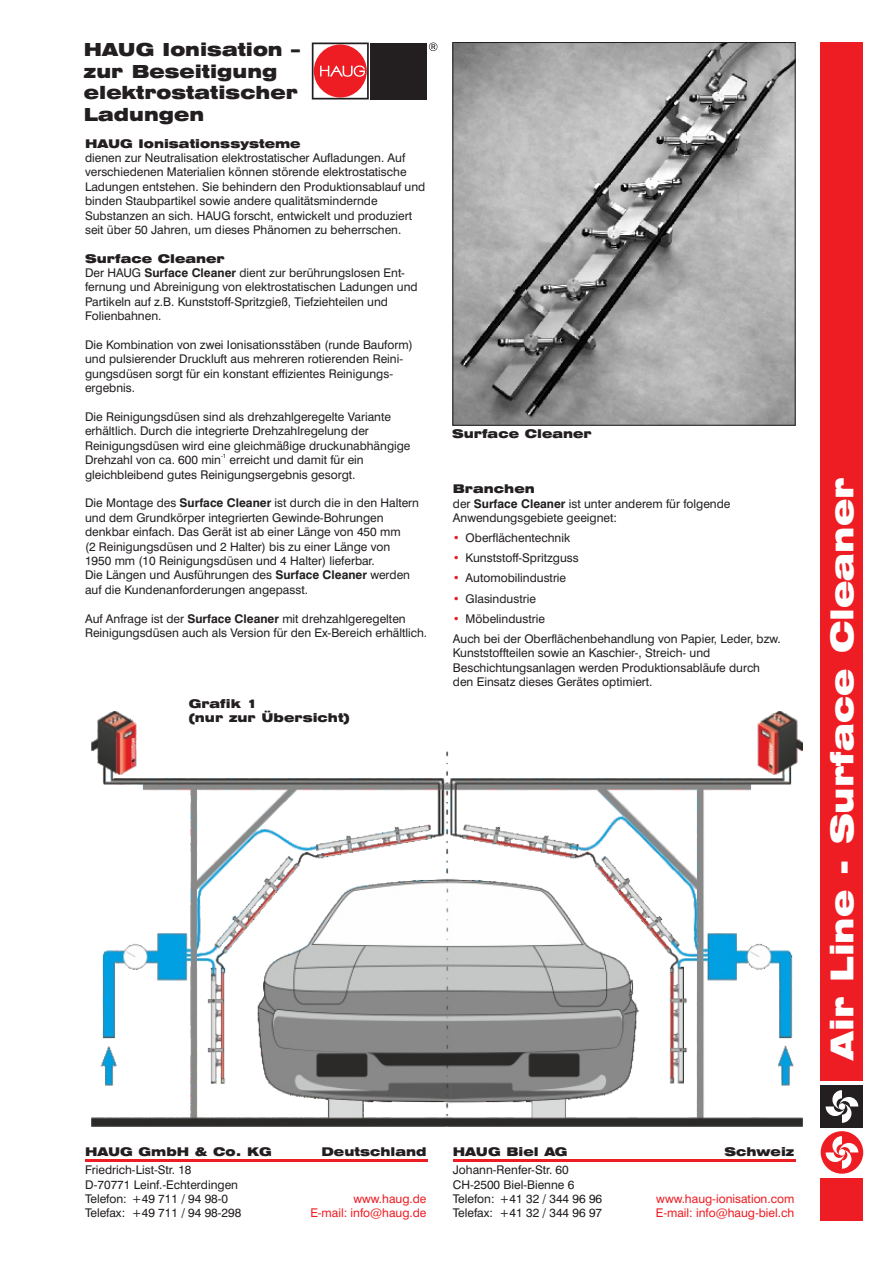
<style>
.page{position:relative;width:893px;height:1263px;background:#fff}
.page>*{position:absolute;margin:0;border:0;box-sizing:border-box;transform-origin:0 0}
.t1{font:900 expanded 31.5px "Swiss 721 BT";color:#fff}
.t2{font:900 expanded 18px/21.6px "Swiss 721 BT";color:#231f20}
.t3{font:12px/14.4px "Swiss 721 BT";color:#231f20}
.t4{font:900 expanded 12px/14.4px "Swiss 721 BT";color:#231f20}
.t5{font:12px/20.1px "Swiss 721 BT";color:#ee1d23;text-align:justify}
.t6{font:6px "Swiss 721 BT";color:#231f20}
.s1{font-weight:900;font-stretch:expanded}
.s2{font-weight:700}
</style>
<div class="page">
<div style="left:821px;top:43px;width:42px;height:1038px;background:#ee1d23"></div>
<div style="left:821px;top:1178px;width:42px;height:42px;background:#ee1d23"></div>
<div style="left:821px;top:1131px;width:42px;height:43px;background:#ee1d23;border-radius:50%"></div>
<div style="left:821px;top:1085px;width:42px;height:43px;background:#231f20"></div>
<svg style="left:826px;top:1136px;width:32px;height:33px"></svg>
<svg style="left:826px;top:1090px;width:32px;height:33px"></svg>
<div style="left:370px;top:43px;width:57px;height:56px;background:#231f20"></div>
<svg style="left:429px;top:43px;width:8px;height:8px"></svg>
<svg style="left:312px;top:43px;width:57px;height:56px"></svg>
<img style="left:454px;top:44px;width:339px;height:380px">
<div style="left:452px;top:42px;width:343px;height:384px;border:1px solid #231f20"></div>
<hr style="left:453px;top:1160px;width:342px;height:2px;background:#ee1d23">
<hr style="left:85px;top:1160px;width:342px;height:2px;background:#ee1d23">
<img style="left:92px;top:712px;width:710px;height:415px">
<h2 class="t2" style="left:84px;top:41px;width:218px">HAUG Ionisation – zur Beseitigung elektrostatischer<br>Ladungen</h2>
<p class="t4" style="left:85px;top:137px;width:217px">HAUG Ionisationssysteme</p>
<p class="t3" style="left:85px;top:152px;width:342px">dienen zur Neutralisation elektrostatischer Aufladungen. Auf verschiedenen Materialien können störende elektrostatische Ladungen entstehen. Sie behindern den Produktionsablauf und binden Staubpartikel sowie andere qualitätsmindernde Substanzen an sich. HAUG forscht, entwickelt und produziert seit über 50 Jahren, um dieses Phänomen zu beherrschen.</p>
<p class="t3" style="left:85px;top:252px;width:334px"><span class="s1">Surface Cleaner<br></span>Der HAUG <span class="s2">Surface Cleaner</span> dient zur berührungslosen Ent&shy;fernung und Abreinigung von elektrostatischen Ladungen und Partikeln auf z.B. Kunststoff-Spritzgieß, Tiefziehteilen und Folienbahnen.</p>
<p class="t3" style="left:85px;top:339px;width:329px">Die Kombination von zwei Ionisationsstäben (runde Bauform) und pulsierender Druckluft aus mehreren rotierenden Reini&shy;gungsdüsen sorgt für ein konstant effizientes Reinigungs&shy;ergebnis.</p>
<p class="t3" style="left:85px;top:411px;width:327px">Die Reinigungsdüsen sind als drehzahlgeregelte Variante erhältlich. Durch die integrierte Drehzahlregelung der<br>Reinigungsdüsen wird eine gleichmäßige druckunabhängige</p>
<p class="t6" style="left:221px;top:454px;width:7px">-1</p>
<p class="t3" style="left:85px;top:454px;width:280px">Drehzahl von ca. 600 min erreicht und damit für ein gleichbleibend gutes Reinigungsergebnis gesorgt.</p>
<p class="t3" style="left:85px;top:497px;width:336px">Die Montage des <span class="s2">Surface Cleaner</span> ist durch die in den Haltern und dem Grundkörper integrierten Gewinde-Bohrungen denkbar einfach. Das Gerät ist ab einer Länge von 450 mm<br>(2 Reinigungsdüsen und 2 Halter) bis zu einer Länge von 1950 mm (10 Reinigungsdüsen und 4 Halter) lieferbar.<br>Die Längen und Ausführungen des <span class="s2">Surface Cleaner</span> werden auf die Kundenanforderungen angepasst.</p>
<p class="t3" style="left:85px;top:612px;width:344px">Auf Anfrage ist der <span class="s2">Surface Cleaner</span> mit drehzahlgeregelten<br>Reinigungsdüsen auch als Version für den Ex-Bereich erhältlich.</p>
<p class="t4" style="left:189px;top:697px;width:162px">Grafik 1<br>(nur zur Übersicht)</p>
<p class="t4" style="left:452px;top:428px;width:141px">Surface Cleaner</p>
<p class="t3" style="left:453px;top:483px;width:279px"><span class="s1">Branchen<br></span>der <span class="s2">Surface Cleaner</span> ist unter anderem für folgende<br>Anwendungsgebiete geeignet:</p>
<p class="t3" style="left:466px;top:532px;width:106px">Oberflächentechnik</p>
<p class="t3" style="left:466px;top:552px;width:115px">Kunststoff-Spritzguss</p>
<p class="t3" style="left:466px;top:572px;width:102px">Automobilindustrie</p>
<p class="t3" style="left:466px;top:592px;width:72px">Glasindustrie</p>
<p class="t3" style="left:466px;top:612px;width:81px">Möbelindustrie</p>
<p class="t3" style="left:453px;top:632px;width:329px">Auch bei der Oberflächenbehandlung von Papier, Leder, bzw.</p>
<p class="t3" style="left:453px;top:647px;width:309px">Kunststoffteilen sowie an Kaschier-, Streich- und<br>Beschichtungsanlagen werden Produktionsabläufe durch den Einsatz dieses Gerätes optimiert.</p>
<p class="t5" style="left:453px;top:529px;width:9px">• • • • •</p>
<p class="t4" style="left:85px;top:1145px;width:188px">HAUG GmbH &amp; Co. KG</p>
<p class="t4" style="left:321px;top:1145px;width:107px">Deutschland</p>
<p class="t3" style="left:85px;top:1164px;width:158px">Friedrich-List-Str. 18<br>D-70771 Leinf.-Echterdingen<br>Telefon: +49 711 / 94 98-0<br>Telefax: +49 711 / 94 98-298</p>
<p class="t5" style="left:310px;top:1193px;width:118px;line-height:14.4px;text-align:right">www.haug.de<br>E-mail: info@haug.de</p>
<p class="t4" style="left:453px;top:1145px;width:116px">HAUG Biel AG</p>
<p class="t4" style="left:724px;top:1145px;width:71px">Schweiz</p>
<p class="t3" style="left:453px;top:1164px;width:151px">Johann-Renfer-Str. 60<br>CH-2500 Biel-Bienne 6<br>Telefon: +41 32 / 344 96 96<br>Telefax: +41 32 / 344 96 97</p>
<p class="t5" style="left:656px;top:1193px;width:140px;line-height:14.4px">www.haug-ionisation.com<br>E-mail: info@haug-biel.ch</p>
<h1 class="t1" style="left:829px;top:1059px;width:584px;rotate:-90deg">Air Line - Surface Cleaner</h1>
</div>
